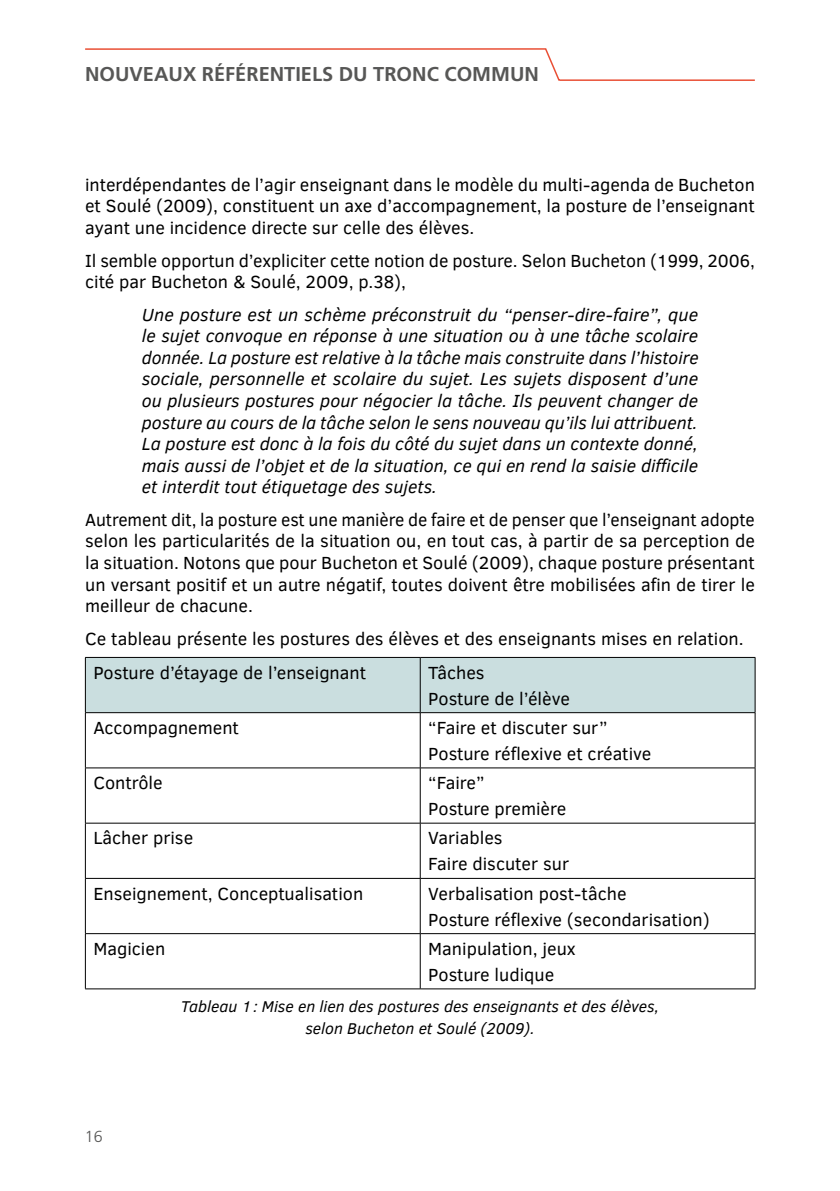
<style>
.page{position:relative;width:840px;height:1191px;background:#fff}
.page>*{position:absolute;margin:0;border:0;box-sizing:border-box;transform-origin:0 0}
.t1{font:700 20px "Frutiger LT Std";color:#575756}
.t2{font:18px/21.6px "Clear Sans";color:#000}
.t3{font:italic 18px/21.6px "Clear Sans";color:#000;text-align:justify}
.t4{font:italic 16px/21.6px "Clear Sans";color:#000;text-align:center}
.t5{font:300 16px "Frutiger LT Std";color:#575756}
</style>
<div class="page">
<div style="left:86px;top:658px;width:668px;height:54px;background:#cadedf"></div>
<hr style="left:85px;top:657px;width:335px;height:1px;background:#000">
<hr style="left:85px;top:657px;width:1px;height:55px;background:#000">
<hr style="left:420px;top:657px;width:335px;height:1px;background:#000">
<hr style="left:419px;top:657px;width:1px;height:55px;background:#000">
<hr style="left:754px;top:657px;width:1px;height:55px;background:#000">
<hr style="left:85px;top:712px;width:335px;height:1px;background:#000">
<hr style="left:85px;top:713px;width:1px;height:54px;background:#000">
<hr style="left:420px;top:712px;width:335px;height:1px;background:#000">
<hr style="left:419px;top:713px;width:1px;height:54px;background:#000">
<hr style="left:754px;top:713px;width:1px;height:54px;background:#000">
<hr style="left:85px;top:767px;width:335px;height:1px;background:#000">
<hr style="left:85px;top:768px;width:1px;height:55px;background:#000">
<hr style="left:420px;top:767px;width:335px;height:1px;background:#000">
<hr style="left:419px;top:768px;width:1px;height:55px;background:#000">
<hr style="left:754px;top:768px;width:1px;height:55px;background:#000">
<hr style="left:85px;top:823px;width:335px;height:1px;background:#000">
<hr style="left:85px;top:823px;width:1px;height:55px;background:#000">
<hr style="left:420px;top:823px;width:335px;height:1px;background:#000">
<hr style="left:419px;top:823px;width:1px;height:55px;background:#000">
<hr style="left:754px;top:823px;width:1px;height:55px;background:#000">
<hr style="left:85px;top:878px;width:335px;height:1px;background:#000">
<hr style="left:85px;top:878px;width:1px;height:55px;background:#000">
<hr style="left:420px;top:878px;width:335px;height:1px;background:#000">
<hr style="left:419px;top:878px;width:1px;height:55px;background:#000">
<hr style="left:754px;top:878px;width:1px;height:55px;background:#000">
<hr style="left:85px;top:933px;width:335px;height:1px;background:#000">
<hr style="left:85px;top:934px;width:1px;height:54px;background:#000">
<hr style="left:420px;top:933px;width:335px;height:1px;background:#000">
<hr style="left:419px;top:934px;width:1px;height:54px;background:#000">
<hr style="left:754px;top:934px;width:1px;height:54px;background:#000">
<hr style="left:85px;top:988px;width:335px;height:1px;background:#000">
<hr style="left:420px;top:988px;width:335px;height:1px;background:#000">
<svg style="left:85px;top:48px;width:670px;height:33px"></svg>
<p class="t1" style="left:85px;top:62px;width:455px">NOUVEAUX RÉFÉRENTIELS DU TRONC COMMUN</p>
<p class="t2" style="left:85px;top:173px;width:671px;text-align:justify">interdépendantes de l’agir enseignant dans le modèle du multi-agenda de Bucheton et Soulé (2009), constituent un axe d’accompagnement, la posture de l’enseignant ayant une incidence directe sur celle des élèves.</p>
<p class="t2" style="left:85px;top:248px;width:670px">Il semble opportun d’expliciter cette notion de posture. Selon Bucheton (1999, 2006, cité par Bucheton &amp; Soulé, 2009, p.38),</p>
<p class="t3" style="left:142px;top:302px;width:558px">Une posture est un schème préconstruit du “penser-dire-faire”, que le sujet convoque en réponse à une situation ou à une tâche scolaire donnée. La posture est relative à la tâche mais construite dans l’histoire sociale, personnelle et scolaire du sujet. Les sujets disposent d’une ou plusieurs postures pour négocier la tâche. Ils peuvent changer de posture au cours de la tâche selon le sens nouveau qu’ils lui attribuent.<br>La posture est donc à la fois du côté du sujet dans un contexte donné, mais aussi de l’objet et de la situation, ce qui en rend la saisie difficile et interdit tout étiquetage des sujets.</p>
<p class="t2" style="left:85px;top:508px;width:671px;text-align:justify">Autrement dit, la posture est une manière de faire et de penser que l’enseignant adopte selon les particularités de la situation ou, en tout cas, à partir de sa perception de la situation. Notons que pour Bucheton et Soulé (2009), chaque posture présentant un versant positif et un autre négatif, toutes doivent être mobilisées afin de tirer le meilleur de chacune.</p>
<p class="t2" style="left:93px;top:620px;width:651px;line-height:33.8px;text-indent:-8px">Ce tableau présente les postures des élèves et des enseignants mises en relation.<br>Posture d’étayage de l’enseignant</p>
<p class="t2" style="left:428px;top:658px;width:143px;line-height:26.2px">Tâches<br>Posture de l’élève</p>
<p class="t2" style="left:93px;top:715px;width:147px">Accompagnement</p>
<p class="t2" style="left:428px;top:713px;width:224px;line-height:26.2px">“Faire et discuter sur”<br>Posture réflexive et créative</p>
<p class="t2" style="left:93px;top:771px;width:71px">Contrôle</p>
<p class="t2" style="left:428px;top:768px;width:139px;line-height:26.2px">“Faire”<br>Posture première</p>
<p class="t2" style="left:93px;top:826px;width:101px">Lâcher prise</p>
<p class="t2" style="left:428px;top:824px;width:142px;line-height:26.2px">Variables<br>Faire discuter sur</p>
<p class="t2" style="left:93px;top:881px;width:271px">Enseignement, Conceptualisation</p>
<p class="t2" style="left:428px;top:879px;width:283px;line-height:26.2px">Verbalisation post-tâche<br>Posture réflexive (secondarisation)</p>
<p class="t2" style="left:93px;top:936px;width:73px">Magicien</p>
<p class="t2" style="left:428px;top:934px;width:149px;line-height:26.2px">Manipulation, jeux<br>Posture ludique</p>
<p class="t4" style="left:181px;top:994px;width:479px">Tableau 1: Mise en lien des postures des enseignants et des élèves, selon Bucheton et Soulé (2009).</p>
<p class="t5" style="left:85px;top:1127px;width:19px">16</p>
</div>
